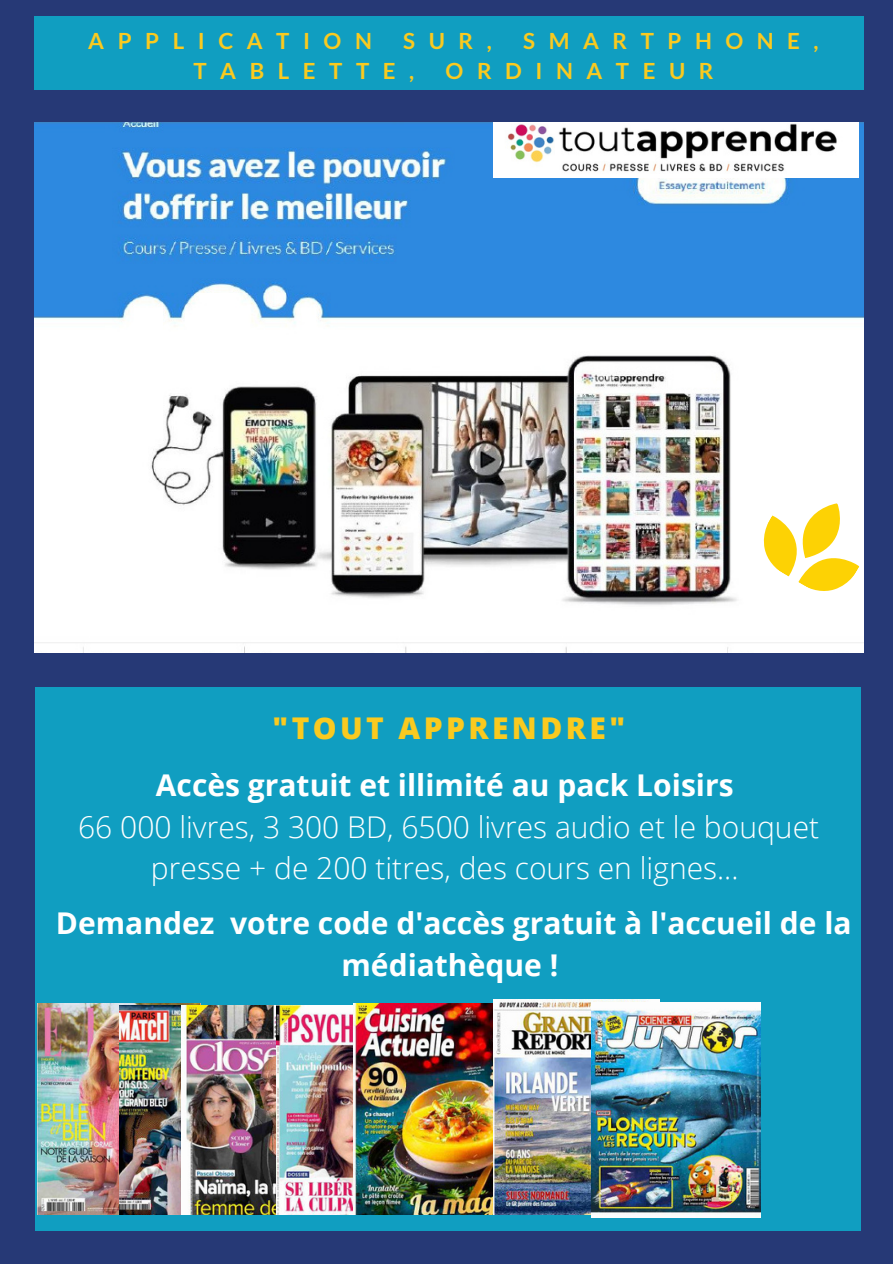
<style>
.page{position:relative;width:893px;height:1264px;background:#fff}
.page>*{position:absolute;margin:0;border:0;box-sizing:border-box;transform-origin:0 0}
.t1{font:300 30px/41.7px "Open Sans";color:#fff;text-align:center}
.t2{font:700 30px/41.7px "Open Sans";color:#fff;text-align:center}
.t3{font:800 30px "Open Sans";letter-spacing:.115em;color:#faca1f}
.t4{font:700 22.35px "Lato";letter-spacing:.605em;color:#faca1f}
.s1{font-weight:700}
</style>
<div class="page">
<div style="left:0;top:0;width:892px;height:1263px;background:#263976"></div>
<div style="left:34px;top:16px;width:829px;height:73px;background:#109ec1"></div>
<div style="left:35px;top:687px;width:826px;height:543px;background:#109ec1"></div>
<img style="left:37px;top:1003px;width:164px;height:211px">
<img style="left:119px;top:1005px;width:63px;height:209px">
<img style="left:182px;top:1005px;width:94px;height:209px">
<img style="left:276px;top:1005px;width:77px;height:209px">
<img style="left:353px;top:1003px;width:140px;height:211px">
<img style="left:493px;top:999px;width:166px;height:215px">
<img style="left:591px;top:1002px;width:169px;height:215px">
<img style="left:34px;top:123px;width:829px;height:530px">
<svg style="left:749px;top:490px;width:112px;height:115px;background:#fef0af"></svg>
<img style="left:493px;top:123px;width:365px;height:55px">
<p class="t4" style="left:88px;top:27px;width:285px">APPLICATION</p>
<p class="t4" style="left:403px;top:27px;width:90px">SUR,</p>
<p class="t4" style="left:523px;top:27px;width:297px">SMARTPHONE,</p>
<p class="t4" style="left:193px;top:57px;width:222px">TABLETTE,</p>
<p class="t4" style="left:445px;top:57px;width:269px">ORDINATEUR</p>
<p class="t3" style="left:272px;top:707px;width:354px">"TOUT APPRENDRE"</p>
<p class="t1" style="left:78px;top:763px;width:742px"><span class="s1">Accès gratuit et illimité au pack Loisirs<br></span>66 000 livres, 3 300 BD, 6500 livres audio et le bouquet presse + de 200 titres, des cours en lignes...</p>
<p class="t2" style="left:56px;top:901px;width:797px">Demandez votre code d'accès gratuit à l'accueil de la médiathèque !</p>
</div>
